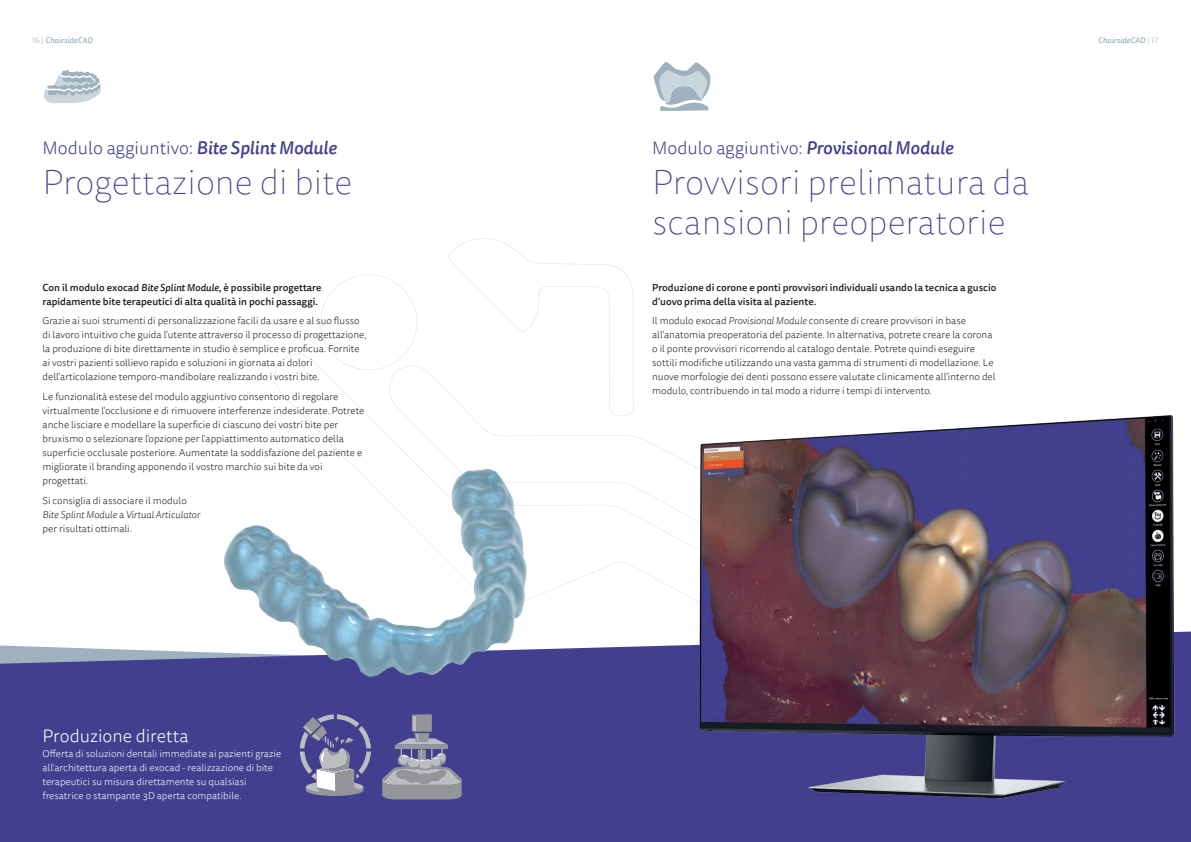
<style>
.page{position:relative;width:1191px;height:842px;background:#fff}
.page>*{position:absolute;margin:0;border:0;box-sizing:border-box;transform-origin:0 0}
.t1{font:100 35px/40px "Tisa Sans Pro";color:#413f8e}
.t2{font:300 18px "Tisa Sans Pro";color:#413f8e}
.t3{font:300 18px "Tisa Sans Pro";color:#fff}
.t4{font:300 10px/14px "Tisa Sans Pro";color:#231f20}
.t5{font:500 10px/14px "Tisa Sans Pro";color:#231f20}
.t6{font:300 10px/14px "Tisa Sans Pro";color:#fff}
.t7{font:italic 500 8px "Tisa Sans Pro";color:#9db2be}
.s1{font-weight:300;font-style:normal}
.s2{font-weight:500;font-style:italic}
.s3{font-style:italic}
</style>
<div class="page">
<div style="left:0;top:645px;width:1191px;height:197px;background:#413f8e"></div>
<svg style="left:275px;top:354px;width:390px;height:302px"></svg>
<svg style="left:387px;top:365px;width:278px;height:213px"></svg>
<svg style="left:445px;top:238px;width:189px;height:179px"></svg>
<svg style="left:319px;top:274px;width:98px;height:97px"></svg>
<svg style="left:382px;top:714px;width:80px;height:85px;background:#76769b"></svg>
<svg style="left:300px;top:714px;width:71px;height:82px;background:#7575a1"></svg>
<img style="left:665px;top:415px;width:526px;height:398px">
<svg style="left:653px;top:62px;width:58px;height:49px"></svg>
<svg style="left:44px;top:70px;width:57px;height:33px"></svg>
<img style="left:216px;top:462px;width:319px;height:224px">
<p class="t7" style="left:32px;top:34px;width:62px"><span class="s1">16 |</span> ChairsideCAD</p>
<p class="t7" style="left:1098px;top:34px;width:62px">ChairsideCAD <span class="s1">| 17</span></p>
<h2 class="t2" style="left:43px;top:137px;width:296px">Modulo aggiuntivo: <span class="s2">Bite Splint Module</span></h2>
<h1 class="t1" style="left:43px;top:164px;width:311px">Progettazione di bite</h1>
<p class="t5" style="left:43px;top:280px;width:280px">Con il modulo exocad <span class="s3">Bite Splint Module</span>, è possibile progettare rapidamente bite terapeutici di alta qualità in pochi passaggi.</p>
<p class="t4" style="left:43px;top:314px;width:325px">Grazie ai suoi strumenti di personalizzazione facili da usare e al suo flusso di lavoro intuitivo che guida l'utente attraverso il processo di progettazione, la produzione di bite direttamente in studio è semplice e proficua. Fornite ai vostri pazienti sollievo rapido e soluzioni in giornata ai dolori dell'articolazione temporo-mandibolare realizzando i vostri bite.</p>
<p class="t4" style="left:43px;top:390px;width:323px">Le funzionalità estese del modulo aggiuntivo consentono di regolare virtualmente l'occlusione e di rimuovere interferenze indesiderate. Potrete anche lisciare e modellare la superficie di ciascuno dei vostri bite per bruxismo o selezionare l'opzione per l'appiattimento automatico della superficie occlusale posteriore. Aumentate la soddisfazione del paziente e migliorate il branding apponendo il vostro marchio sui bite da voi progettati.</p>
<p class="t4" style="left:43px;top:494px;width:159px">Si consiglia di associare il modulo<br><span class="s3">Bite Splint Module</span> a <span class="s3">Virtual Articulator </span>per risultati ottimali.</p>
<h2 class="t3" style="left:43px;top:724px;width:147px">Produzione diretta</h2>
<p class="t6" style="left:43px;top:747px;width:240px">Offerta di soluzioni dentali immediate ai pazienti grazie all'architettura aperta di exocad - realizzazione di bite terapeutici su misura direttamente su qualsiasi fresatrice o stampante 3D aperta compatibile.</p>
<h2 class="t2" style="left:652px;top:137px;width:303px">Modulo aggiuntivo: <span class="s2">Provisional Module</span></h2>
<h1 class="t1" style="left:652px;top:164px;width:379px">Provvisori prelimatura da scansioni preoperatorie</h1>
<p class="t5" style="left:652px;top:280px;width:346px">Produzione di corone e ponti provvisori individuali usando la tecnica a guscio d'uovo prima della visita al paziente.</p>
<p class="t4" style="left:652px;top:314px;width:345px">Il modulo exocad <span class="s3">Provisional Module</span> consente di creare provvisori in base all'anatomia preoperatoria del paziente. In alternativa, potrete creare la corona o il ponte provvisori ricorrendo al catalogo dentale. Potrete quindi eseguire sottili modifiche utilizzando una vasta gamma di strumenti di modellazione. Le nuove morfologie dei denti possono essere valutate clinicamente all'interno del modulo, contribuendo in tal modo a ridurre i tempi di intervento.</p>
</div>
